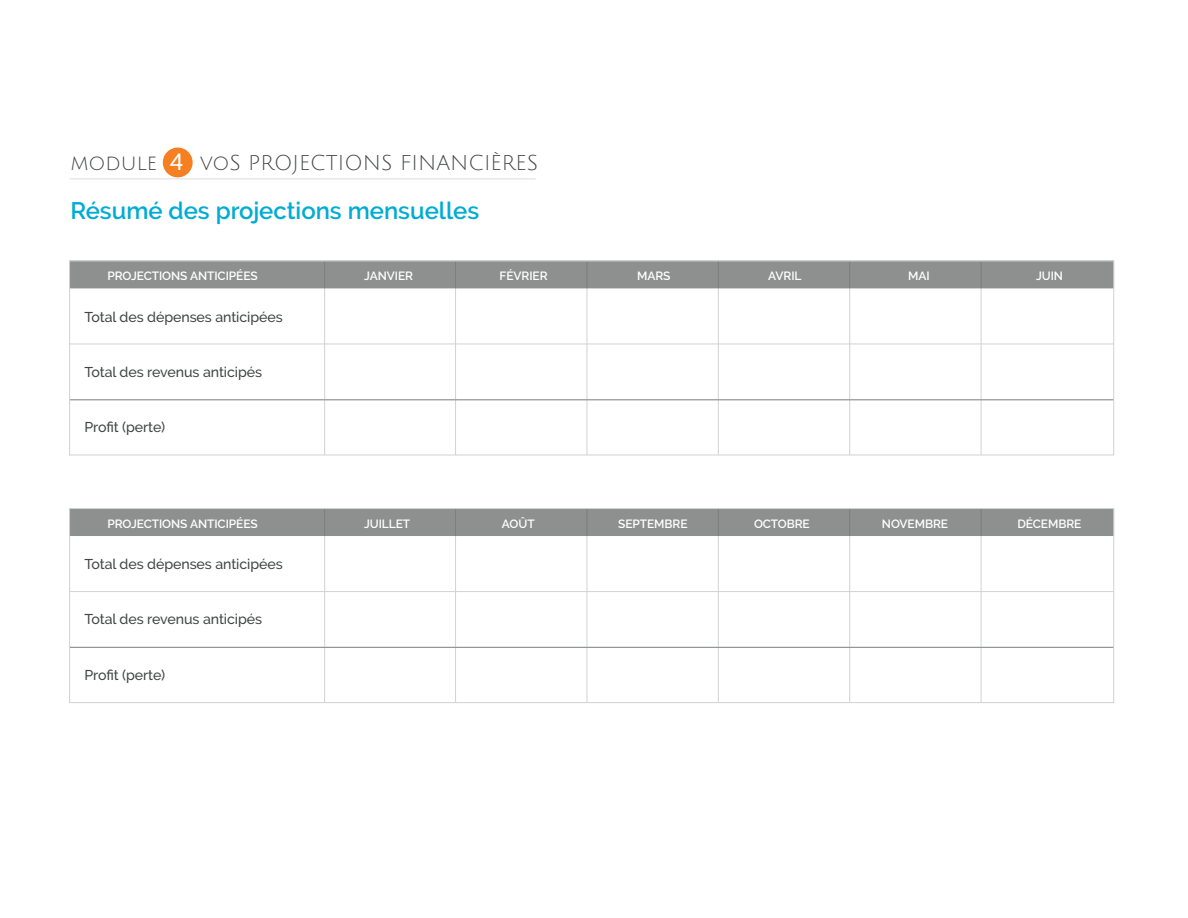
<style>
.page{position:relative;width:1188px;height:918px;background:#fff}
.page>*{position:absolute;margin:0;border:0;box-sizing:border-box;transform-origin:0 0}
.t1{font:600 23.85px "Raleway";color:#00acd3}
.t2{font:20.85px "Julius Sans One";color:#434545}
.t3{font:500 14.1px "Raleway";letter-spacing:-.005em;color:#434545}
.t4{font:600 12px "Raleway";letter-spacing:-.005em;color:#fff}
.s1{font-family:"Aileron";font-size:23.85px;color:#fff}
</style>
<div class="page">
<hr style="left:69px;top:179px;width:467px;height:1px;background:#dcdddf">
<div style="left:163px;top:148px;width:30px;height:29px;background:#f57f21;border-radius:50%"></div>
<hr style="left:324px;top:261px;width:1px;height:194px;background:#d1d2d4">
<hr style="left:455px;top:261px;width:1px;height:194px;background:#d1d2d4">
<hr style="left:587px;top:261px;width:1px;height:194px;background:#d1d2d4">
<hr style="left:718px;top:261px;width:1px;height:194px;background:#d1d2d4">
<hr style="left:849px;top:261px;width:1px;height:194px;background:#d1d2d4">
<hr style="left:981px;top:261px;width:1px;height:194px;background:#d1d2d4">
<hr style="left:70px;top:344px;width:1044px;height:1px;background:#d1d2d4">
<div style="left:71px;top:263px;width:1041px;height:25px;background:#8e8f8f"></div>
<div style="left:69px;top:261px;width:1045px;height:194px;border:1px solid #d1d2d4"></div>
<hr style="left:70px;top:399px;width:1043px;height:1px;background:#939598">
<hr style="left:324px;top:509px;width:1px;height:194px;background:#d1d2d4">
<hr style="left:455px;top:509px;width:1px;height:194px;background:#d1d2d4">
<hr style="left:587px;top:509px;width:1px;height:194px;background:#d1d2d4">
<hr style="left:718px;top:509px;width:1px;height:194px;background:#d1d2d4">
<hr style="left:849px;top:509px;width:1px;height:194px;background:#d1d2d4">
<hr style="left:981px;top:509px;width:1px;height:194px;background:#d1d2d4">
<hr style="left:70px;top:591px;width:1044px;height:1px;background:#d1d2d4">
<div style="left:69px;top:508px;width:1045px;height:28px;background:#8e8f8f"></div>
<div style="left:69px;top:508px;width:1045px;height:195px;border:1px solid #d1d2d4"></div>
<hr style="left:70px;top:647px;width:1043px;height:1px;background:#939598">
<p class="t2" style="left:71px;top:152px;width:469px">module <span class="s1">4</span> voS PROJECTIONS FINANCIÈRES</p>
<p class="t1" style="left:70px;top:197px;width:410px">Résumé des projections mensuelles</p>
<p class="t4" style="left:107px;top:269px;width:152px">PROJECTIONS ANTICIPÉES</p>
<p class="t4" style="left:364px;top:269px;width:50px">JANVIER</p>
<p class="t4" style="left:500px;top:269px;width:50px">FÉVRIER</p>
<p class="t4" style="left:637px;top:269px;width:35px">MARS</p>
<p class="t4" style="left:768px;top:269px;width:35px">AVRIL</p>
<p class="t4" style="left:908px;top:269px;width:23px">MAI</p>
<p class="t4" style="left:1036px;top:269px;width:29px">JUIN</p>
<p class="t3" style="left:84px;top:309px;width:200px">Total des dépenses anticipées</p>
<p class="t3" style="left:84px;top:364px;width:179px">Total des revenus anticipés</p>
<p class="t3" style="left:84px;top:419px;width:82px">Profit (perte)</p>
<p class="t4" style="left:107px;top:517px;width:152px">PROJECTIONS ANTICIPÉES</p>
<p class="t4" style="left:364px;top:517px;width:48px">JUILLET</p>
<p class="t4" style="left:502px;top:517px;width:34px">AOÛT</p>
<p class="t4" style="left:618px;top:517px;width:71px">SEPTEMBRE</p>
<p class="t4" style="left:754px;top:517px;width:57px">OCTOBRE</p>
<p class="t4" style="left:882px;top:517px;width:68px">NOVEMBRE</p>
<p class="t4" style="left:1017px;top:517px;width:66px">DÉCEMBRE</p>
<p class="t3" style="left:84px;top:556px;width:200px">Total des dépenses anticipées</p>
<p class="t3" style="left:84px;top:611px;width:179px">Total des revenus anticipés</p>
<p class="t3" style="left:84px;top:667px;width:82px">Profit (perte)</p>
</div>
